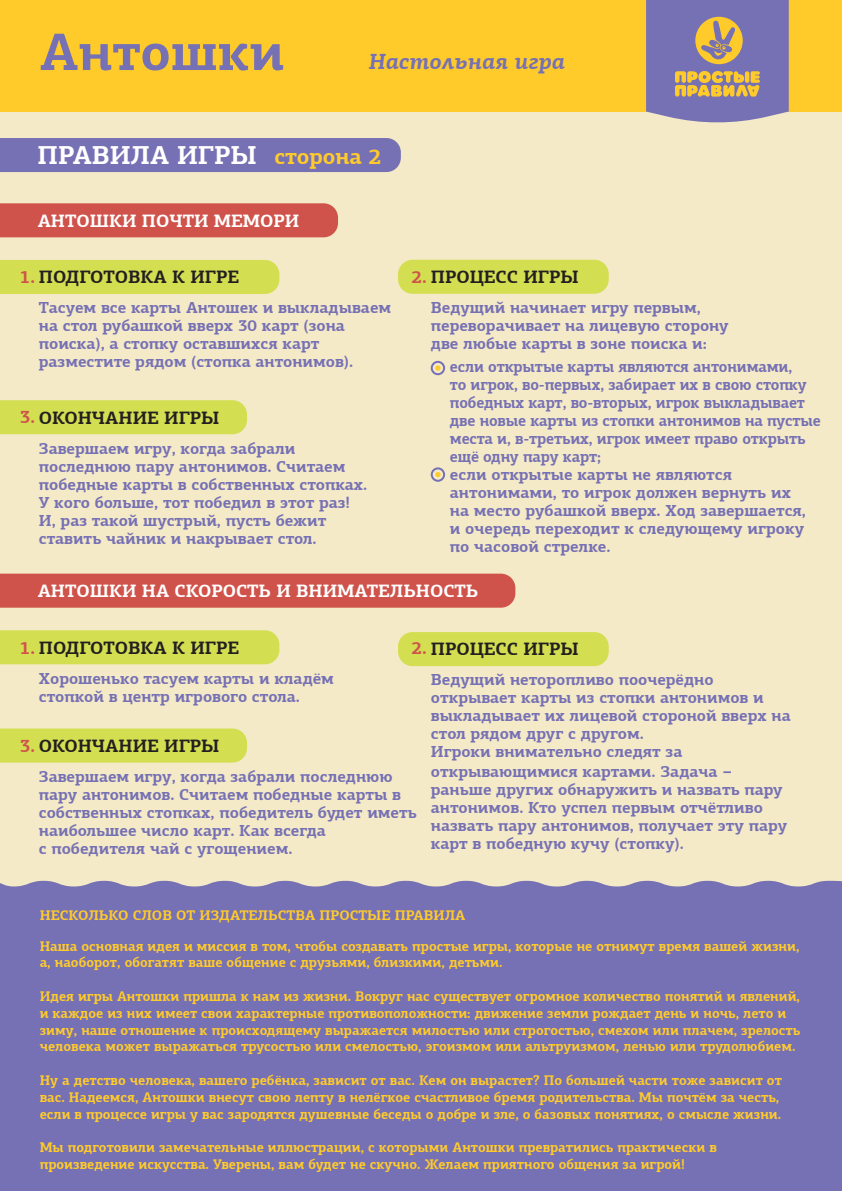
<style>
.page{position:relative;width:842px;height:1191px;background:#f4eac7}
.page>*{position:absolute;margin:0;border:0;box-sizing:border-box;transform-origin:0 0}
.t1{font:700 52.8px "PF Centro Slab Pro";color:#7670b4}
.t2{font:700 26px "PF Centro Slab Pro";color:#fff}
.t3{font:italic 700 22px "PF Centro Slab Pro";color:#7670b4}
.t4{font:700 18px "PF Centro Slab Pro";color:#231f20}
.t5{font:700 18px "PF Centro Slab Pro";color:#fff}
.t6{font:700 16px/18px "PF Centro Slab Pro";color:#7670b4}
.t7{font:700 16px/18px "PF Centro Slab Pro";color:#7670b4;scale:.94 1}
.t8{font:700 14px/16.8px "PF Centro Slab Pro";color:#ffcb2b;scale:.96 1}
.t9{font:700 14px "PF Centro Slab Pro";color:#ffcb2b}
.s1{font-size:22px;color:#ffcb2b}
.s2{color:#cf534a}
.s3{font-size:18px}
</style>
<div class="page">
<div style="left:0;top:138px;width:401px;height:34px;background:#7670b4"></div>
<div style="left:0;top:0;width:842px;height:111px;background:#ffcb2b"></div>
<svg style="left:646px;top:0;width:143px;height:123px"></svg>
<div style="left:0;top:880px;width:842px;height:311px;background:#7670b4"></div>
<div style="left:0;top:203px;width:338px;height:34px;background:#cf534a"></div>
<div style="left:0;top:260px;width:279px;height:34px;background:#d3df51"></div>
<div style="left:398px;top:260px;width:211px;height:34px;background:#d3df51;border-radius:14px"></div>
<div style="left:0;top:400px;width:247px;height:34px;background:#d3df51"></div>
<div style="left:431px;top:361px;width:14px;height:14px;border:2px solid #7670b4;border-radius:50%"></div>
<svg style="left:435px;top:365px;width:6px;height:6px"></svg>
<div style="left:431px;top:467px;width:14px;height:15px;border:2px solid #7670b4;border-radius:50%"></div>
<svg style="left:435px;top:472px;width:6px;height:5px"></svg>
<div style="left:0;top:573px;width:515px;height:34px;background:#cf534a"></div>
<div style="left:0;top:630px;width:279px;height:34px;background:#d3df51"></div>
<div style="left:398px;top:632px;width:211px;height:34px;background:#d3df51;border-radius:14px"></div>
<div style="left:0;top:728px;width:247px;height:34px;background:#d3df51"></div>
<h1 class="t1" style="left:40px;top:20px;width:246px">Антошки</h1>
<h3 class="t3" style="left:369px;top:48px;width:198px">Настольная игра</h3>
<h2 class="t2" style="left:38px;top:139px;width:345px">ПРАВИЛА ИГРЫ <span class="s1">сторона 2</span></h2>
<p class="t5" style="left:38px;top:209px;width:263px">АНТОШКИ ПОЧТИ МЕМОРИ</p>
<p class="t4" style="left:411px;top:266px;width:169px"><span class="s2">2.</span> ПРОЦЕСС ИГРЫ</p>
<p class="t6" style="left:431px;top:298px;width:299px">Ведущий начинает игру первым, переворачивает на лицевую сторону две любые карты в зоне поиска и:</p>
<p class="t7" style="left:450px;top:357px;width:396px">если открытые карты являются антонимами,<br>то игрок, во-первых, забирает их в свою стопку победных карт, во-вторых, игрок выкладывает две новые карты из стопки антонимов на пустые места и, в-третьих, игрок имеет право открыть ещё одну пару карт;<br>если открытые карты не являются антонимами, то игрок должен вернуть их<br>на место рубашкой вверх. Ход завершается,<br>и очередь переходит к следующему игроку по часовой стрелке.</p>
<p class="t4" style="left:20px;top:266px;width:221px"><span class="s2">1.</span> ПОДГОТОВКА К ИГРЕ</p>
<p class="t6" style="left:39px;top:299px;width:354px">Тасуем все карты Антошек и выкладываем на стол рубашкой вверх 30 карт (зона поиска), а стопку оставшихся карт разместите рядом (стопка антонимов).</p>
<p class="t4" style="left:20px;top:406px;width:201px"><span class="s2">3.</span> ОКОНЧАНИЕ ИГРЫ</p>
<p class="t6" style="left:39px;top:439px;width:330px">Завершаем игру, когда забрали последнюю пару антонимов. Считаем победные карты в собственных стопках.<br>У кого больше, тот победил в этот раз!<br>И, раз такой шустрый, пусть бежит ставить чайник и накрывает стол.</p>
<p class="t5" style="left:38px;top:580px;width:442px">АНТОШКИ НА СКОРОСТЬ И ВНИМАТЕЛЬНОСТЬ</p>
<p class="t4" style="left:20px;top:636px;width:221px"><span class="s2">1.</span> ПОДГОТОВКА К ИГРЕ</p>
<p class="t6" style="left:39px;top:669px;width:297px">Хорошенько тасуем карты и кладём стопкой в центр игрового стола.</p>
<p class="t4" style="left:411px;top:638px;width:169px"><span class="s2">2.</span> ПРОЦЕСС ИГРЫ</p>
<p class="t6" style="left:431px;top:671px;width:361px">Ведущий неторопливо поочерёдно открывает карты из стопки антонимов и выкладывает их лицевой стороной вверх на стол рядом друг с другом.<br>Игроки внимательно следят за</p>
<p class="t6" style="left:431px;top:763px;width:358px">открывающимися картами. Задача <span class="s3">– </span>раньше других обнаружить и назвать пару антонимов. Кто успел первым отчётливо назвать пару антонимов, получает эту пару карт в победную кучу (стопку).</p>
<p class="t4" style="left:20px;top:734px;width:201px"><span class="s2">3.</span> ОКОНЧАНИЕ ИГРЫ</p>
<p class="t6" style="left:39px;top:767px;width:379px">Завершаем игру, когда забрали последнюю пару антонимов. Считаем победные карты в собственных стопках, победитель будет иметь наибольшее число карт. Как всегда<br>с победителя чай с угощением.</p>
<p class="t9" style="left:40px;top:906px;width:427px">НЕСКОЛЬКО СЛОВ ОТ ИЗДАТЕЛЬСТВА ПРОСТЫЕ ПРАВИЛА</p>
<p class="t8" style="left:40px;top:937px;width:793px">Наша основная идея и миссия в том, чтобы создавать простые игры, которые не отнимут время вашей жизни, а, наоборот, обогатят ваше общение с друзьями, близкими, детьми.</p>
<p class="t8" style="left:40px;top:987px;width:794px">Идея игры Антошки пришла к нам из жизни. Вокруг нас существует огромное количество понятий и явлений, и каждое из них имеет свои характерные противоположности: движение земли рождает день и ночь, лето и зиму, наше отношение к происходящему выражается милостью или строгостью, смехом или плачем, зрелость человека может выражаться трусостью или смелостью, эгоизмом или альтруизмом, ленью или трудолюбием.</p>
<p class="t8" style="left:40px;top:1071px;width:775px">Ну а детство человека, вашего ребёнка, зависит от вас. Кем он вырастет? По большей части тоже зависит от вас. Надеемся, Антошки внесут свою лепту в нелёгкое счастливое бремя родительства. Мы почтём за честь, если в процессе игры у вас зародятся душевные беседы о добре и зле, о базовых понятиях, о смысле жизни.</p>
<p class="t8" style="left:40px;top:1138px;width:707px">Мы подготовили замечательные иллюстрации, с которыми Антошки превратились практически в произведение искусства. Уверены, вам будет не скучно. Желаем приятного общения за игрой!</p>
</div>
